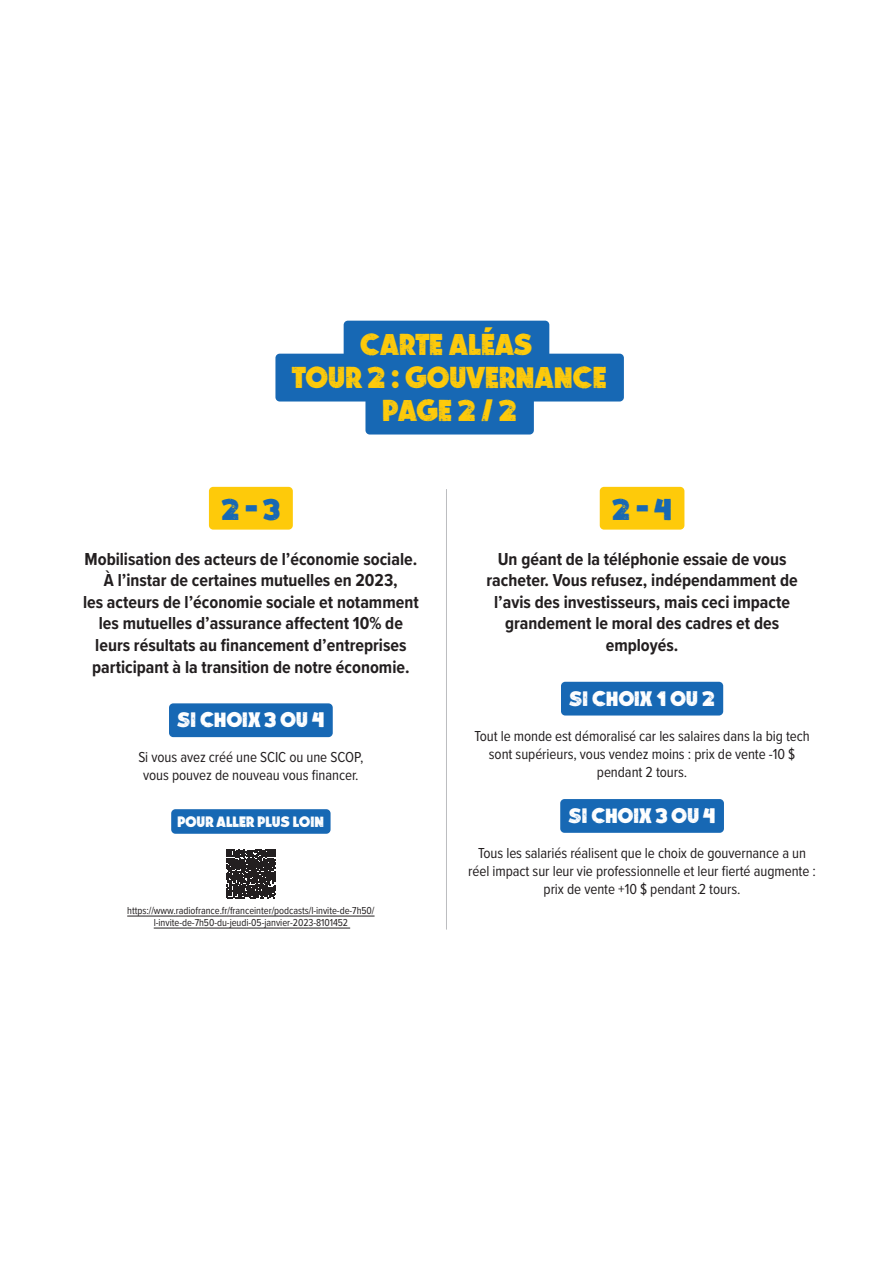
<style>
.page{position:relative;width:893px;height:1263px;background:#fff}
.page>*{position:absolute;margin:0;border:0;box-sizing:border-box;transform-origin:0 0}
.Titre_carte_décision{font:30px "LITOPRINT";color:#feca0a}
.Titre_carte_décision_ligne_1{font:30px "LITOPRINT";color:#feca0a}
.Numero_carte{font:30px "LITOPRINT";color:#1768b4}
.Blocs_cartes_décision{font:21px "LITOPRINT";color:#fff}
.t1{font:700 18px/21.6px "Proxima Nova Cond";color:#231f20;text-align:center}
.Paragraphe_choix{font:15px/18px "Proxima Nova Cond";letter-spacing:-.005em;color:#231f20;text-align:center}
.Pour_aller_plus_loin{font:15px "LITOPRINT";color:#fff}
.Lien_pour_en_savoir_plus{font:10.5px/12px "Proxima Nova Cond";letter-spacing:-.005em;color:#231f20;text-align:center}
</style>
<div class="page">
<div style="left:344px;top:321px;width:205px;height:47px;background:#1768b4;border-radius:4px"></div>
<div style="left:275px;top:354px;width:349px;height:47px;background:#1768b4;border-radius:4px"></div>
<div style="left:365px;top:387px;width:169px;height:47px;background:#1768b4;border-radius:4px"></div>
<div style="left:209px;top:487px;width:84px;height:43px;background:#feca0a;border-radius:4px"></div>
<div style="left:169px;top:703px;width:164px;height:34px;background:#1768b4;border-radius:4px"></div>
<div style="left:171px;top:809px;width:160px;height:25px;background:#1768b4;border-radius:4px"></div>
<hr style="left:127px;top:916px;width:248px;height:1px;background:#231f20">
<hr style="left:154px;top:928px;width:196px;height:1px;background:#231f20">
<svg style="left:227px;top:849px;width:48px;height:49px;background:#3b3839"></svg>
<div style="left:600px;top:487px;width:84px;height:43px;background:#feca0a;border-radius:4px"></div>
<div style="left:561px;top:682px;width:162px;height:33px;background:#1768b4;border-radius:4px"></div>
<div style="left:560px;top:799px;width:164px;height:34px;background:#1768b4;border-radius:4px"></div>
<hr style="left:446px;top:489px;width:1px;height:440px;background:#bcbdc0">
<p class="Titre_carte_décision_ligne_1" style="left:361px;top:322px;width:173px">CARTE ALÉAS</p>
<p class="Titre_carte_décision" style="left:292px;top:355px;width:316px">TOUR 2 : GOUVERNANCE</p>
<p class="Titre_carte_décision" style="left:382px;top:388px;width:136px">PAGE 2 / 2</p>
<p class="Numero_carte" style="left:222px;top:486px;width:60px">2 - 3</p>
<p class="t1" style="left:83px;top:547px;width:337px">Mobilisation des acteurs de l’économie sociale.<br>À l’instar de certaines mutuelles en 2023,<br>les acteurs de l’économie sociale et notamment les mutuelles d’assurance affectent 10% de leurs résultats au financement d’entreprises participant à la transition de notre économie.</p>
<p class="Blocs_cartes_décision" style="left:178px;top:704px;width:148px">SI CHOIX 3 OU 4</p>
<p class="Paragraphe_choix" style="left:138px;top:748px;width:227px">Si vous avez créé une SCIC ou une SCOP, vous pouvez de nouveau vous financer.</p>
<p class="Pour_aller_plus_loin" style="left:178px;top:810px;width:148px">POUR ALLER PLUS LOIN</p>
<p class="Lien_pour_en_savoir_plus" style="left:127px;top:904px;width:249px">https://www.radiofrance.fr/franceinter/podcasts/l-invite-de-7h50/ l-invite-de-7h50-du-jeudi-05-janvier-2023-8101452</p>
<p class="Numero_carte" style="left:612px;top:486px;width:61px">2 - 4</p>
<p class="t1" style="left:486px;top:547px;width:313px">Un géant de la téléphonie essaie de vous racheter. Vous refusez, indépendamment de l’avis des investisseurs, mais ceci impacte grandement le moral des cadres et des employés.</p>
<p class="Blocs_cartes_décision" style="left:569px;top:682px;width:147px">SI CHOIX 1 OU 2</p>
<p class="Paragraphe_choix" style="left:474px;top:726px;width:337px">Tout le monde est démoralisé car les salaires dans la big tech sont supérieurs, vous vendez moins : prix de vente -10 $ pendant 2 tours.</p>
<p class="Blocs_cartes_décision" style="left:569px;top:799px;width:148px">SI CHOIX 3 OU 4</p>
<p class="Paragraphe_choix" style="left:468px;top:843px;width:349px">Tous les salariés réalisent que le choix de gouvernance a un réel impact sur leur vie professionnelle et leur fierté augmente : prix de vente +10 $ pendant 2 tours.</p>
</div>
